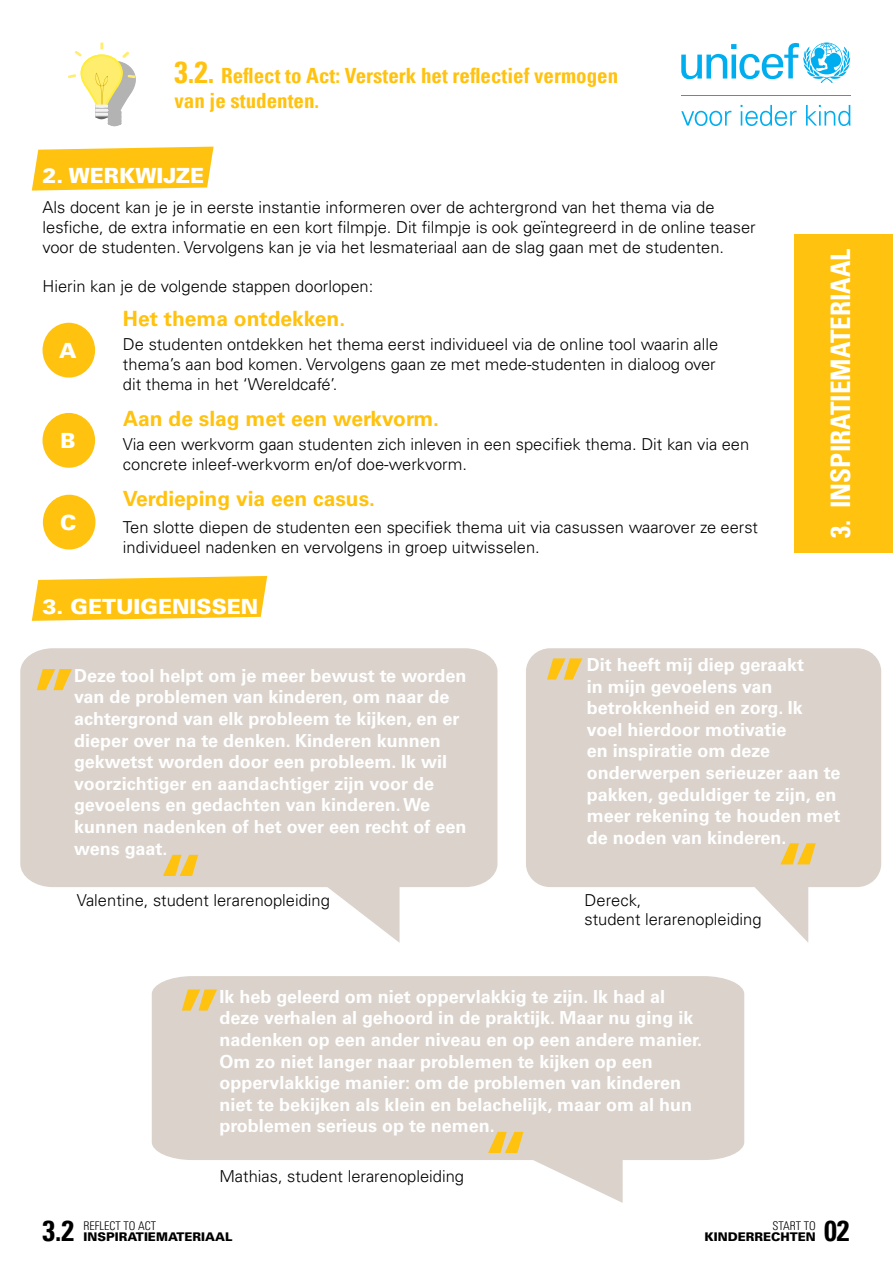
<style>
.page{position:relative;width:893px;height:1263px;background:#fff}
.page>*{position:absolute;margin:0;border:0;box-sizing:border-box;transform-origin:0 0}
.t1{font:700 85.5px "Univers LT Pro 65";color:#ffc20e}
.t2{font:700 condensed 28.5px "Univers LT Pro";color:#000}
.t3{font:700 condensed 27px "Univers LT Pro";color:#fff}
.t4{font:700 21px "Univers LT Pro 65";color:#ffc20e}
.t5{font:700 condensed 21px/25.2px "Univers LT Pro";color:#ffc20e}
.t6{font:900 21px "Univers LT Pro 75";color:#fff}
.t7{font:700 18px/21.6px "Univers LT Pro 65";color:#fff}
.t8{font:300 16.5px/19.8px "Univers LT Pro 45";color:#000}
.t9{font:900 12px "Univers LT Pro 75";color:#000}
.t10{font:300 condensed 12px "Univers LT Pro";color:#000}
.s1{font-size:30px}
</style>
<div class="page">
<svg style="left:681px;top:43px;width:169px;height:40px"></svg>
<svg style="left:681px;top:111px;width:50px;height:15px"></svg>
<svg style="left:741px;top:105px;width:56px;height:21px"></svg>
<svg style="left:806px;top:105px;width:44px;height:21px"></svg>
<hr style="left:681px;top:95px;width:169px;height:1px;background:#00aeef">
<svg style="left:32px;top:147px;width:182px;height:44px;background:#ffc827"></svg>
<div style="left:794px;top:234px;width:99px;height:319px;background:#ffc20e"></div>
<svg style="left:68px;top:43px;width:68px;height:83px"></svg>
<div style="left:43px;top:495px;width:52px;height:54px;background:#ffc20e;border-radius:50%"></div>
<div style="left:43px;top:413px;width:52px;height:55px;background:#ffc20e;border-radius:50%"></div>
<div style="left:43px;top:323px;width:52px;height:55px;background:#ffc20e;border-radius:50%"></div>
<svg style="left:32px;top:576px;width:235px;height:45px;background:#ffc92a"></svg>
<svg style="left:152px;top:976px;width:592px;height:227px;fill:#dad2cb"></svg>
<svg style="left:20px;top:648px;width:477px;height:295px;fill:#dad2cb"></svg>
<svg style="left:526px;top:648px;width:355px;height:295px;fill:#dad2cb"></svg>
<p class="t5" style="left:175px;top:62px;width:445px"><span class="s1">3.2.</span> Reflect to Act: Versterk het reflectief vermogen van je studenten.</p>
<p class="t6" style="left:43px;top:161px;width:163px">2. WERKWIJZE</p>
<p class="t8" style="left:43px;top:197px;width:715px">Als docent kan je je in eerste instantie informeren over de achtergrond van het thema via de lesfiche, de extra informatie en een kort filmpje. Dit filmpje is ook geïntegreerd in de online teaser voor de studenten. Vervolgens kan je via het lesmateriaal aan de slag gaan met de studenten.</p>
<p class="t8" style="left:43px;top:276px;width:332px">Hierin kan je de volgende stappen doorlopen:</p>
<p class="t6" style="left:59px;top:336px;width:19px">A</p>
<p class="t6" style="left:60px;top:426px;width:17px">B</p>
<p class="t6" style="left:60px;top:507px;width:18px">C</p>
<p class="t4" style="left:123px;top:306px;width:224px">Het thema ontdekken.</p>
<p class="t8" style="left:123px;top:334px;width:597px">De studenten ontdekken het thema eerst individueel via de online tool waarin alle thema’s aan bod komen. Vervolgens gaan ze met mede-studenten in dialoog over dit thema in het ‘Wereldcafé’.</p>
<p class="t4" style="left:123px;top:406px;width:318px">Aan de slag met een werkvorm.</p>
<p class="t8" style="left:123px;top:434px;width:628px">Via een werkvorm gaan studenten zich inleven in een specifiek thema. Dit kan via een concrete inleef-werkvorm en/of doe-werkvorm.</p>
<p class="t4" style="left:123px;top:486px;width:254px">Verdieping via een casus.</p>
<p class="t8" style="left:123px;top:517px;width:637px">Ten slotte diepen de studenten een specifiek thema uit via casussen waarover ze eerst individueel nadenken en vervolgens in groep uitwisselen.</p>
<p class="t6" style="left:43px;top:592px;width:217px">3. GETUIGENISSEN</p>
<h3 class="t3" style="left:824px;top:538px;width:291px;rotate:-90deg">3. INSPIRATIEMATERIAAL</h3>
<p class="t7" style="left:74px;top:665px;width:394px">Deze tool helpt om je meer bewust te worden van de problemen van kinderen, om naar de achtergrond van elk probleem te kijken, en er dieper over na te denken. Kinderen kunnen gekwetst worden door een probleem. Ik wil voorzichtiger en aandachtiger zijn voor de gevoelens en gedachten van kinderen. We kunnen nadenken of het over een recht of een wens gaat.</p>
<h1 class="t1" style="left:31px;top:650px;width:49px">”</h1>
<h1 class="t1" style="left:157px;top:835px;width:49px">“</h1>
<p class="t7" style="left:587px;top:654px;width:255px">Dit heeft mij diep geraakt<br>in mijn gevoelens van betrokkenheid en zorg. Ik voel hierdoor motivatie<br>en inspiratie om deze onderwerpen serieuzer aan te pakken, geduldiger te zijn, en meer rekening te houden met de noden van kinderen.</p>
<h1 class="t1" style="left:541px;top:639px;width:49px">”</h1>
<h1 class="t1" style="left:775px;top:824px;width:49px">“</h1>
<p class="t8" style="left:77px;top:889px;width:255px">Valentine, student lerarenopleiding</p>
<p class="t8" style="left:585px;top:889px;width:178px">Dereck,<br>student lerarenopleiding</p>
<h1 class="t1" style="left:176px;top:970px;width:49px">”</h1>
<p class="t7" style="left:219px;top:986px;width:484px">Ik heb geleerd om niet oppervlakkig te zijn. Ik had al deze verhalen al gehoord in de praktijk. Maar nu ging ik nadenken op een ander niveau en op een andere manier.<br>Om zo niet langer naar problemen te kijken op een oppervlakkige manier: om de problemen van kinderen niet te bekijken als klein en belachelijk, maar om al hun problemen serieus op te nemen.</p>
<h1 class="t1" style="left:483px;top:1112px;width:49px">“</h1>
<p class="t8" style="left:219px;top:1166px;width:246px">Mathias, student lerarenopleiding</p>
<h2 class="t2" style="left:43px;top:1213px;width:33px">3.2</h2>
<p class="t9" style="left:704px;top:1228px;width:113px">KINDERRECHTEN</p>
<p class="t10" style="left:83px;top:1217px;width:74px">REFLECT TO ACT</p>
<p class="t9" style="left:83px;top:1228px;width:151px">INSPIRATIEMATERIAAL</p>
<p class="t10" style="left:772px;top:1217px;width:45px">START TO</p>
<h2 class="t2" style="left:824px;top:1213px;width:27px">02</h2>
</div>
